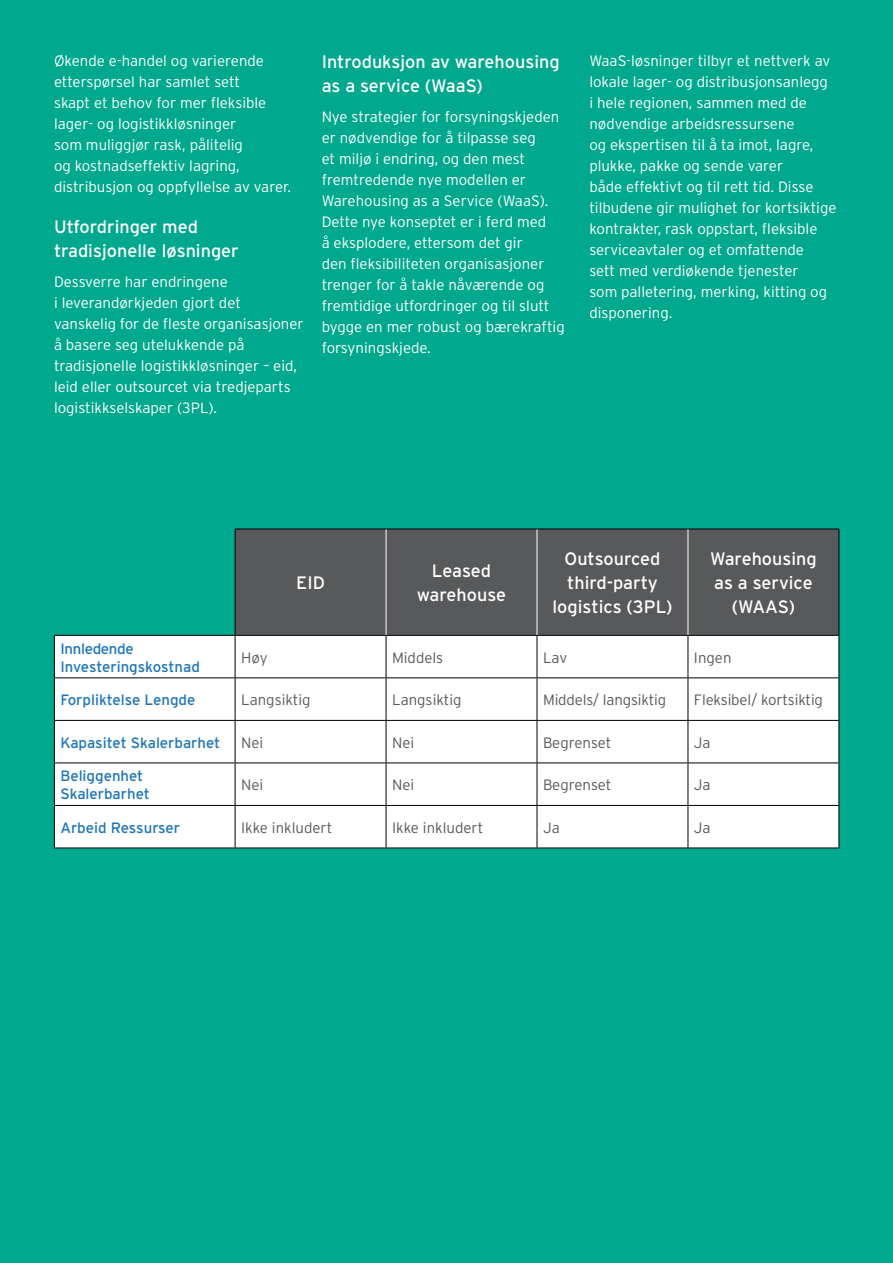
<style>
.page{position:relative;width:893px;height:1263px;background:#00a88e}
.page>*{position:absolute;margin:0;border:0;box-sizing:border-box;transform-origin:0 0}
.t1{font:18px/24px "Interstate";color:#fff;text-align:center}
.t2{font:300 15px/21px "Interstate";color:#fff}
.t3{font:300 15px "Interstate";color:#58595b}
.t4{font:15px/18px "Interstate";color:#1c75bc}
</style>
<div class="page">
<div style="left:236px;top:530px;width:602px;height:105px;background:#58595b"></div>
<div style="left:55px;top:636px;width:783px;height:211px;background:#fff"></div>
<hr style="left:235px;top:529px;width:151px;height:1px;background:#000">
<hr style="left:235px;top:529px;width:1px;height:106px;background:#000">
<hr style="left:386px;top:529px;width:151px;height:1px;background:#000">
<hr style="left:537px;top:529px;width:151px;height:1px;background:#000">
<hr style="left:688px;top:529px;width:151px;height:1px;background:#000">
<hr style="left:838px;top:529px;width:1px;height:106px;background:#000">
<hr style="left:54px;top:635px;width:181px;height:1px;background:#000">
<hr style="left:54px;top:636px;width:1px;height:41px;background:#000">
<hr style="left:235px;top:635px;width:151px;height:1px;background:#000">
<hr style="left:235px;top:636px;width:1px;height:41px;background:#000">
<hr style="left:386px;top:635px;width:151px;height:1px;background:#000">
<hr style="left:386px;top:636px;width:1px;height:41px;background:#000">
<hr style="left:537px;top:635px;width:151px;height:1px;background:#000">
<hr style="left:537px;top:636px;width:1px;height:41px;background:#000">
<hr style="left:688px;top:635px;width:151px;height:1px;background:#000">
<hr style="left:688px;top:636px;width:1px;height:41px;background:#000">
<hr style="left:838px;top:636px;width:1px;height:41px;background:#000">
<hr style="left:54px;top:677px;width:181px;height:1px;background:#000">
<hr style="left:54px;top:678px;width:1px;height:42px;background:#000">
<hr style="left:235px;top:677px;width:151px;height:1px;background:#000">
<hr style="left:235px;top:678px;width:1px;height:42px;background:#000">
<hr style="left:386px;top:677px;width:151px;height:1px;background:#000">
<hr style="left:386px;top:678px;width:1px;height:42px;background:#000">
<hr style="left:537px;top:677px;width:151px;height:1px;background:#000">
<hr style="left:537px;top:678px;width:1px;height:42px;background:#000">
<hr style="left:688px;top:677px;width:151px;height:1px;background:#000">
<hr style="left:688px;top:678px;width:1px;height:42px;background:#000">
<hr style="left:838px;top:678px;width:1px;height:42px;background:#000">
<hr style="left:54px;top:720px;width:181px;height:1px;background:#000">
<hr style="left:54px;top:721px;width:1px;height:41px;background:#000">
<hr style="left:235px;top:720px;width:151px;height:1px;background:#000">
<hr style="left:235px;top:721px;width:1px;height:41px;background:#000">
<hr style="left:386px;top:720px;width:151px;height:1px;background:#000">
<hr style="left:386px;top:721px;width:1px;height:41px;background:#000">
<hr style="left:537px;top:720px;width:151px;height:1px;background:#000">
<hr style="left:537px;top:721px;width:1px;height:41px;background:#000">
<hr style="left:688px;top:720px;width:151px;height:1px;background:#000">
<hr style="left:688px;top:721px;width:1px;height:41px;background:#000">
<hr style="left:838px;top:721px;width:1px;height:41px;background:#000">
<hr style="left:54px;top:762px;width:181px;height:1px;background:#000">
<hr style="left:54px;top:763px;width:1px;height:42px;background:#000">
<hr style="left:235px;top:762px;width:151px;height:1px;background:#000">
<hr style="left:235px;top:763px;width:1px;height:42px;background:#000">
<hr style="left:386px;top:762px;width:151px;height:1px;background:#000">
<hr style="left:386px;top:763px;width:1px;height:42px;background:#000">
<hr style="left:537px;top:762px;width:151px;height:1px;background:#000">
<hr style="left:537px;top:763px;width:1px;height:42px;background:#000">
<hr style="left:688px;top:762px;width:151px;height:1px;background:#000">
<hr style="left:688px;top:763px;width:1px;height:42px;background:#000">
<hr style="left:838px;top:763px;width:1px;height:42px;background:#000">
<hr style="left:54px;top:805px;width:181px;height:1px;background:#000">
<hr style="left:54px;top:806px;width:1px;height:41px;background:#000">
<hr style="left:235px;top:805px;width:151px;height:1px;background:#000">
<hr style="left:235px;top:806px;width:1px;height:41px;background:#000">
<hr style="left:386px;top:805px;width:151px;height:1px;background:#000">
<hr style="left:386px;top:806px;width:1px;height:41px;background:#000">
<hr style="left:537px;top:805px;width:151px;height:1px;background:#000">
<hr style="left:537px;top:806px;width:1px;height:41px;background:#000">
<hr style="left:688px;top:805px;width:151px;height:1px;background:#000">
<hr style="left:688px;top:806px;width:1px;height:41px;background:#000">
<hr style="left:838px;top:806px;width:1px;height:41px;background:#000">
<hr style="left:54px;top:847px;width:181px;height:1px;background:#000">
<hr style="left:235px;top:847px;width:151px;height:1px;background:#000">
<hr style="left:386px;top:847px;width:151px;height:1px;background:#000">
<hr style="left:537px;top:847px;width:151px;height:1px;background:#000">
<hr style="left:688px;top:847px;width:151px;height:1px;background:#000">
<hr style="left:386px;top:529px;width:1px;height:106px;background:#fff">
<hr style="left:537px;top:529px;width:1px;height:106px;background:#fff">
<hr style="left:688px;top:529px;width:1px;height:106px;background:#fff">
<p class="t2" style="left:54px;top:50px;width:239px">Økende e-handel og varierende etterspørsel har samlet sett<br>skapt et behov for mer fleksible lager- og logistikkløsninger<br>som muliggjør rask, pålitelig<br>og kostnadseffektiv lagring, distribusjon og oppfyllelse av varer.</p>
<p class="t1" style="left:54px;top:214px;width:186px;text-align:left">Utfordringer med tradisjonelle løsninger</p>
<p class="t2" style="left:54px;top:271px;width:251px">Dessverre har endringene<br>i leverandørkjeden gjort det vanskelig for de fleste organisasjoner å basere seg utelukkende på tradisjonelle logistikkløsninger – eid, leid eller outsourcet via tredjeparts logistikkselskaper (3PL).</p>
<p class="t1" style="left:322px;top:50px;width:239px;text-align:left">Introduksjon av warehousing as a service (WaaS)</p>
<p class="t2" style="left:322px;top:106px;width:245px">Nye strategier for forsyningskjeden er nødvendige for å tilpasse seg<br>et miljø i endring, og den mest fremtredende nye modellen er<br>Warehousing as a Service (WaaS).<br>Dette nye konseptet er i ferd med<br>å eksplodere, ettersom det gir<br>den fleksibiliteten organisasjoner trenger for å takle nåværende og fremtidige utfordringer og til slutt bygge en mer robust og bærekraftig forsyningskjede.</p>
<p class="t2" style="left:589px;top:50px;width:249px">WaaS-løsninger tilbyr et nettverk av lokale lager- og distribusjonsanlegg<br>i hele regionen, sammen med de nødvendige arbeidsressursene<br>og ekspertisen til å ta imot, lagre, plukke, pakke og sende varer<br>både effektivt og til rett tid. Disse tilbudene gir mulighet for kortsiktige kontrakter, rask oppstart, fleksible serviceavtaler og et omfattende<br>sett med verdiøkende tjenester<br>som palletering, merking, kitting og disponering.</p>
<p class="t1" style="left:296px;top:571px;width:30px">EID</p>
<p class="t1" style="left:417px;top:559px;width:91px">Leased warehouse</p>
<p class="t1" style="left:553px;top:547px;width:121px">Outsourced third-party logistics (3PL)</p>
<p class="t1" style="left:710px;top:547px;width:108px">Warehousing as a service (WAAS)</p>
<p class="t4" style="left:60px;top:639px;width:141px">Innledende<br>Investeringskostnad</p>
<p class="t3" style="left:241px;top:648px;width:28px">Høy</p>
<p class="t3" style="left:392px;top:648px;width:53px">Middels</p>
<p class="t3" style="left:543px;top:648px;width:26px">Lav</p>
<p class="t3" style="left:694px;top:648px;width:39px">Ingen</p>
<p class="t4" style="left:60px;top:691px;width:137px">Forpliktelse Lengde</p>
<p class="t3" style="left:241px;top:691px;width:71px">Langsiktig</p>
<p class="t3" style="left:392px;top:691px;width:71px">Langsiktig</p>
<p class="t3" style="left:543px;top:691px;width:125px">Middels/ langsiktig</p>
<p class="t3" style="left:694px;top:691px;width:131px">Fleksibel/ kortsiktig</p>
<p class="t4" style="left:60px;top:733px;width:161px">Kapasitet Skalerbarhet</p>
<p class="t3" style="left:241px;top:733px;width:24px">Nei</p>
<p class="t3" style="left:392px;top:733px;width:24px">Nei</p>
<p class="t3" style="left:543px;top:733px;width:70px">Begrenset</p>
<p class="t3" style="left:694px;top:733px;width:18px">Ja</p>
<p class="t4" style="left:60px;top:767px;width:91px">Beliggenhet<br>Skalerbarhet</p>
<p class="t3" style="left:241px;top:776px;width:24px">Nei</p>
<p class="t3" style="left:392px;top:776px;width:24px">Nei</p>
<p class="t3" style="left:543px;top:776px;width:70px">Begrenset</p>
<p class="t3" style="left:694px;top:776px;width:18px">Ja</p>
<p class="t4" style="left:60px;top:818px;width:121px">Arbeid Ressurser</p>
<p class="t3" style="left:241px;top:818px;width:93px">Ikke inkludert</p>
<p class="t3" style="left:392px;top:818px;width:93px">Ikke inkludert</p>
<p class="t3" style="left:543px;top:818px;width:18px">Ja</p>
<p class="t3" style="left:694px;top:818px;width:18px">Ja</p>
</div>
